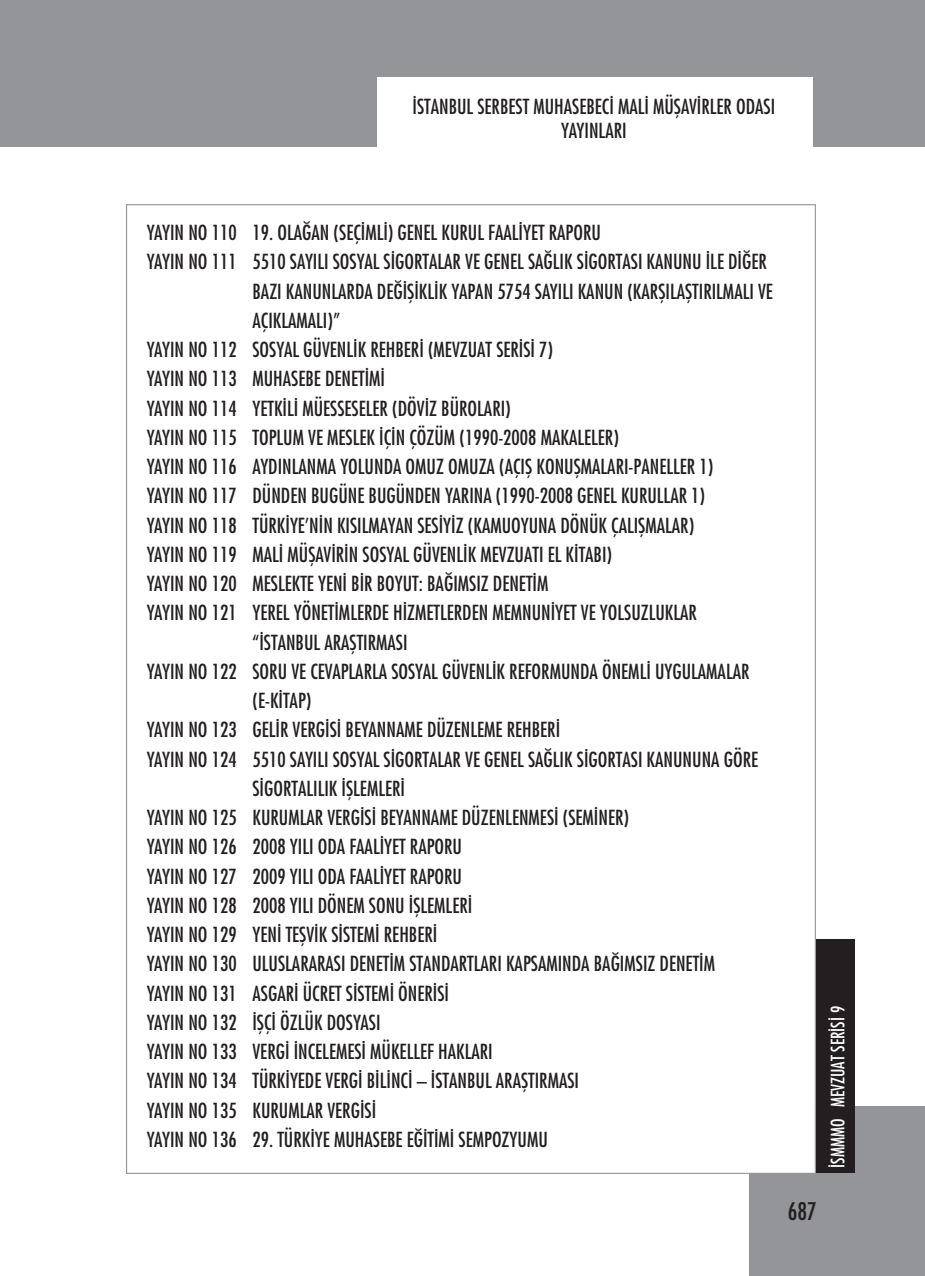
<style>
.page{position:relative;width:925px;height:1276px;background:#fff}
.page>*{position:absolute;margin:0;border:0;box-sizing:border-box;transform-origin:0 0}
.t1{font:23.62px "Futura Cond Nr Tr";color:#231f20}
.t2{font:20.25px/24.3px "Futura Cond Nr Tr";color:#231f20;text-align:center}
.t3{font:18px "Futura Cond Nr Tr";color:#fff}
</style>
<div class="page">
<div style="left:0;top:0;width:925px;height:146px;background:#939598"></div>
<div style="left:749px;top:1107px;width:176px;height:169px;background:#939598"></div>
<div style="left:126px;top:204px;width:690px;height:970px;background:#fff;border:1px solid #939598"></div>
<div style="left:377px;top:77px;width:435px;height:93px;background:#fff"></div>
<div style="left:816px;top:939px;width:39px;height:234px;background:#231f20"></div>
<p class="t2" style="left:412px;top:94px;width:364px">İSTANBUL SERBEST MUHASEBECİ MALİ MÜŞAVİRLER ODASI<br>YAYINLARI</p>
<p class="t2" style="left:147px;top:220px;width:456px">YAYIN NO 110 19. OLAĞAN (SEÇİMLİ) GENEL KURUL FAALİYET RAPORU</p>
<p class="t2" style="left:147px;top:249px;width:622px">YAYIN NO 111 5510 SAYILI SOSYAL SİGORTALAR VE GENEL SAĞLIK SİGORTASI KANUNU İLE DİĞER</p>
<p class="t2" style="left:252px;top:278px;width:522px">BAZI KANUNLARDA DEĞİŞİKLİK YAPAN 5754 SAYILI KANUN (KARŞILAŞTIRILMALI VE</p>
<p class="t2" style="left:252px;top:308px;width:89px">AÇIKLAMALI)”</p>
<p class="t2" style="left:147px;top:337px;width:408px">YAYIN NO 112 SOSYAL GÜVENLİK REHBERİ (MEVZUAT SERİSİ 7)</p>
<p class="t2" style="left:147px;top:366px;width:240px">YAYIN NO 113 MUHASEBE DENETİMİ</p>
<p class="t2" style="left:147px;top:395px;width:366px">YAYIN NO 114 YETKİLİ MÜESSESELER (DÖVİZ BÜROLARI)</p>
<p class="t2" style="left:147px;top:425px;width:474px">YAYIN NO 115 TOPLUM VE MESLEK İÇİN ÇÖZÜM (1990-2008 MAKALELER)</p>
<p class="t2" style="left:147px;top:454px;width:568px">YAYIN NO 116 AYDINLANMA YOLUNDA OMUZ OMUZA (AÇIŞ KONUŞMALARI-PANELLER 1)</p>
<p class="t2" style="left:147px;top:483px;width:560px">YAYIN NO 117 DÜNDEN BUGÜNE BUGÜNDEN YARINA (1990-2008 GENEL KURULLAR 1)</p>
<p class="t2" style="left:147px;top:512px;width:549px">YAYIN NO 118 TÜRKİYE’NİN KISILMAYAN SESİYİZ (KAMUOYUNA DÖNÜK ÇALIŞMALAR)</p>
<p class="t2" style="left:147px;top:542px;width:467px">YAYIN NO 119 MALİ MÜŞAVİRİN SOSYAL GÜVENLİK MEVZUATI EL KİTABI)</p>
<p class="t2" style="left:147px;top:571px;width:403px">YAYIN NO 120 MESLEKTE YENİ BİR BOYUT: BAĞIMSIZ DENETİM</p>
<p class="t2" style="left:147px;top:600px;width:552px">YAYIN NO 121 YEREL YÖNETİMLERDE HİZMETLERDEN MEMNUNİYET VE YOLSUZLUKLAR</p>
<p class="t2" style="left:252px;top:629px;width:157px">“İSTANBUL ARAŞTIRMASI</p>
<p class="t2" style="left:147px;top:659px;width:604px">YAYIN NO 122 SORU VE CEVAPLARLA SOSYAL GÜVENLİK REFORMUNDA ÖNEMLİ UYGULAMALAR</p>
<p class="t2" style="left:252px;top:688px;width:60px">(E-KİTAP)</p>
<p class="t2" style="left:147px;top:717px;width:415px">YAYIN NO 123 GELİR VERGİSİ BEYANNAME DÜZENLEME REHBERİ</p>
<p class="t2" style="left:147px;top:746px;width:613px">YAYIN NO 124 5510 SAYILI SOSYAL SİGORTALAR VE GENEL SAĞLIK SİGORTASI KANUNUNA GÖRE</p>
<p class="t2" style="left:252px;top:776px;width:154px">SİGORTALILIK İŞLEMLERİ</p>
<p class="t2" style="left:147px;top:805px;width:484px">YAYIN NO 125 KURUMLAR VERGİSİ BEYANNAME DÜZENLENMESİ (SEMİNER)</p>
<p class="t2" style="left:147px;top:834px;width:317px">YAYIN NO 126 2008 YILI ODA FAALİYET RAPORU</p>
<p class="t2" style="left:147px;top:863px;width:317px">YAYIN NO 127 2009 YILI ODA FAALİYET RAPORU</p>
<p class="t2" style="left:147px;top:892px;width:327px">YAYIN NO 128 2008 YILI DÖNEM SONU İŞLEMLERİ</p>
<p class="t2" style="left:147px;top:922px;width:292px">YAYIN NO 129 YENİ TEŞVİK SİSTEMİ REHBERİ</p>
<p class="t2" style="left:147px;top:951px;width:570px">YAYIN NO 130 ULUSLARARASI DENETİM STANDARTLARI KAPSAMINDA BAĞIMSIZ DENETİM</p>
<p class="t2" style="left:147px;top:980px;width:304px">YAYIN NO 131 ASGARİ ÜCRET SİSTEMİ ÖNERİSİ</p>
<p class="t2" style="left:147px;top:1009px;width:235px">YAYIN NO 132 İŞÇİ ÖZLÜK DOSYASI</p>
<p class="t2" style="left:147px;top:1039px;width:347px">YAYIN NO 133 VERGİ İNCELEMESİ MÜKELLEF HAKLARI</p>
<p class="t2" style="left:147px;top:1068px;width:434px">YAYIN NO 134 TÜRKİYEDE VERGİ BİLİNCİ – İSTANBUL ARAŞTIRMASI</p>
<p class="t2" style="left:147px;top:1097px;width:231px">YAYIN NO 135 KURUMLAR VERGİSİ</p>
<p class="t2" style="left:147px;top:1126px;width:403px">YAYIN NO 136 29. TÜRKİYE MUHASEBE EĞİTİMİ SEMPOZYUMU</p>
<p class="t3" style="left:826px;top:1167px;width:163px;rotate:-90deg">İSMMMO MEVZUAT SERİSİ 9</p>
<p class="t1" style="left:788px;top:1196px;width:31px">687</p>
</div>
